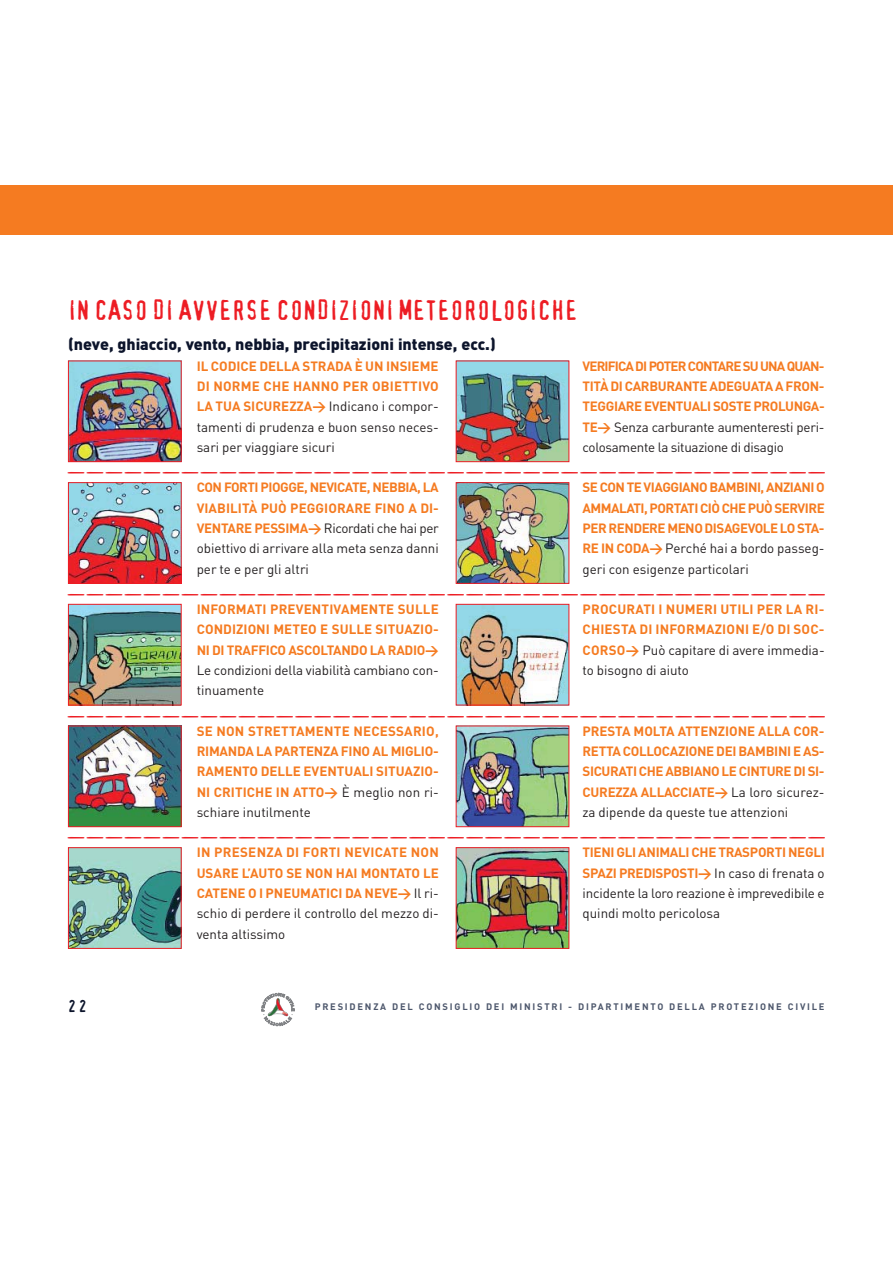
<style>
.page{position:relative;width:893px;height:1263px;background:#fff}
.page>*{position:absolute;margin:0;border:0;box-sizing:border-box;transform-origin:0 0}
.t1{font:26.7px "Confidential";color:#ed1d24}
.t2{font:16.05px "Confidential";color:#ed1e24;scale:2 1}
.t3{font:900 16.05px "DIN";color:#0c142b}
.t4{font:16.05px "Confidential";color:#0c142b}
.t5{font:700 13.35px/20.2px "DIN";letter-spacing:-.005em;color:#f57b21;text-align:justify}
.t6{font:13.35px/20.2px "DIN";letter-spacing:-.01em;color:#231f20}
.t7{font:700 9.3px "DIN";letter-spacing:.19em;color:#4c566b}
.s1{font-weight:400;color:#231f20}
.s2{font-weight:700;color:#f57b21}
</style>
<div class="page">
<div style="left:881px;top:185px;width:12px;height:49px;background:#f57b21"></div>
<img style="left:70px;top:363px;width:110px;height:97px">
<div style="left:68px;top:361px;width:114px;height:101px;border:1px solid #ed1d24"></div>
<img style="left:70px;top:484px;width:110px;height:98px">
<div style="left:68px;top:482px;width:114px;height:102px;border:1px solid #ed1d24"></div>
<img style="left:70px;top:606px;width:110px;height:97px">
<div style="left:68px;top:604px;width:114px;height:101px;border:1px solid #ed1d24"></div>
<img style="left:70px;top:728px;width:110px;height:97px">
<div style="left:68px;top:726px;width:114px;height:101px;border:1px solid #ed1d24"></div>
<img style="left:70px;top:849px;width:110px;height:98px">
<div style="left:68px;top:847px;width:114px;height:102px;border:1px solid #ed1d24"></div>
<img style="left:458px;top:363px;width:109px;height:97px">
<div style="left:456px;top:361px;width:113px;height:101px;border:1px solid #ed1d24"></div>
<img style="left:458px;top:484px;width:109px;height:98px">
<div style="left:456px;top:482px;width:113px;height:102px;border:1px solid #ed1d24"></div>
<img style="left:458px;top:606px;width:109px;height:97px">
<div style="left:456px;top:604px;width:113px;height:101px;border:1px solid #ed1d24"></div>
<img style="left:458px;top:728px;width:109px;height:97px">
<div style="left:456px;top:726px;width:113px;height:101px;border:1px solid #ed1d24"></div>
<img style="left:458px;top:849px;width:109px;height:98px">
<div style="left:456px;top:847px;width:113px;height:102px;border:1px solid #ed1d24"></div>
<div style="left:0;top:185px;width:881px;height:49px;background:#f57b21"></div>
<svg style="left:262px;top:992px;width:32px;height:35px"></svg>
<h1 class="t1" style="left:68px;top:300px;width:511px">IN CASO DI AVVERSE CONDIZIONI METEOROLOGICHE</h1>
<p class="t3" style="left:68px;top:336px;width:429px">(neve, ghiaccio, vento, nebbia, precipitazioni intense, ecc.)</p>
<p class="t5" style="left:197px;top:357px;width:244px">IL CODICE DELLA STRADA È UN INSIEME DI NORME CHE HANNO PER OBIETTIVO LA TUA SICUREZZA&gt; <span class="s1">Indicano i compor&shy;tamenti di prudenza e buon senso neces&shy;sari per viaggiare sicuri</span></p>
<p class="t5" style="left:197px;top:479px;width:244px">CON FORTI PIOGGE, NEVICATE, NEBBIA, LA VIABILITÀ PUÒ PEGGIORARE FINO A DI-VENTARE PESSIMA&gt; <span class="s1">Ricordati che hai per obiettivo di arrivare alla meta senza danni per te e per gli altri</span></p>
<p class="t5" style="left:197px;top:601px;width:244px">INFORMATI PREVENTIVAMENTE SULLE CONDIZIONI METEO E SULLE SITUAZIO-NI DI TRAFFICO ASCOLTANDO LA RADIO&gt;</p>
<p class="t6" style="left:197px;top:661px;width:244px">Le condizioni della viabilità cambiano con&shy;tinuamente</p>
<p class="t5" style="left:197px;top:722px;width:244px">SE NON STRETTAMENTE NECESSARIO, RIMANDA LA PARTENZA FINO AL MIGLIO-RAMENTO DELLE EVENTUALI SITUAZIO-NI CRITICHE IN ATTO&gt; <span class="s1">È meglio non ri&shy;schiare inutilmente</span></p>
<p class="t5" style="left:197px;top:844px;width:244px">IN PRESENZA DI FORTI NEVICATE NON USARE L’AUTO SE NON HAI MONTATO LE CATENE O I PNEUMATICI DA NEVE&gt; <span class="s1">Il ri&shy;schio di perdere il controllo del mezzo di&shy;venta altissimo</span></p>
<p class="t5" style="left:582px;top:357px;width:244px">VERIFICA DI POTER CONTARE SU UNA QUAN-TITÀ DI CARBURANTE ADEGUATA A FRON-TEGGIARE EVENTUALI SOSTE PROLUNGA-TE&gt; <span class="s1">Senza carburante aumenteresti peri&shy;colosamente la situazione di disagio</span></p>
<p class="t5" style="left:582px;top:479px;width:244px">SE CON TE VIAGGIANO BAMBINI, ANZIANI O AMMALATI, PORTATI CIÒ CHE PUÒ SERVIRE PER RENDERE MENO DISAGEVOLE LO STA-RE IN CODA&gt; <span class="s1">Perché hai a bordo passeg&shy;geri con esigenze particolari</span></p>
<p class="t5" style="left:582px;top:601px;width:244px">PROCURATI I NUMERI UTILI PER LA RI-CHIESTA DI INFORMAZIONI E/O DI SOC-CORSO&gt; <span class="s1">Può capitare di avere immedia&shy;to bisogno di aiuto</span></p>
<p class="t2" style="left:68px;top:460px;width:380px">________________________________________</p>
<p class="t2" style="left:68px;top:582px;width:380px">________________________________________</p>
<p class="t2" style="left:68px;top:703px;width:380px">________________________________________</p>
<p class="t5" style="left:582px;top:722px;width:244px">PRESTA MOLTA ATTENZIONE ALLA COR-RETTA COLLOCAZIONE DEI BAMBINI E AS-SICURATI CHE ABBIANO LE CINTURE DI SI-CUREZZA ALLACCIATE&gt; <span class="s1">La loro sicurez&shy;za dipende da queste tue attenzioni</span></p>
<p class="t6" style="left:582px;top:844px;width:244px;text-align:justify"><span class="s2">TIENI GLI ANIMALI CHE TRASPORTI NEGLI SPAZI PREDISPOSTI&gt;</span> In caso di frenata o incidente la loro reazione è imprevedibile e quindi molto pericolosa</p>
<p class="t2" style="left:68px;top:825px;width:380px">________________________________________</p>
<p class="t4" style="left:68px;top:1000px;width:20px">22</p>
<p class="t7" style="left:315px;top:1003px;width:511px">PRESIDENZA DEL CONSIGLIO DEI MINISTRI - DIPARTIMENTO DELLA PROTEZIONE CIVILE</p>
</div>
